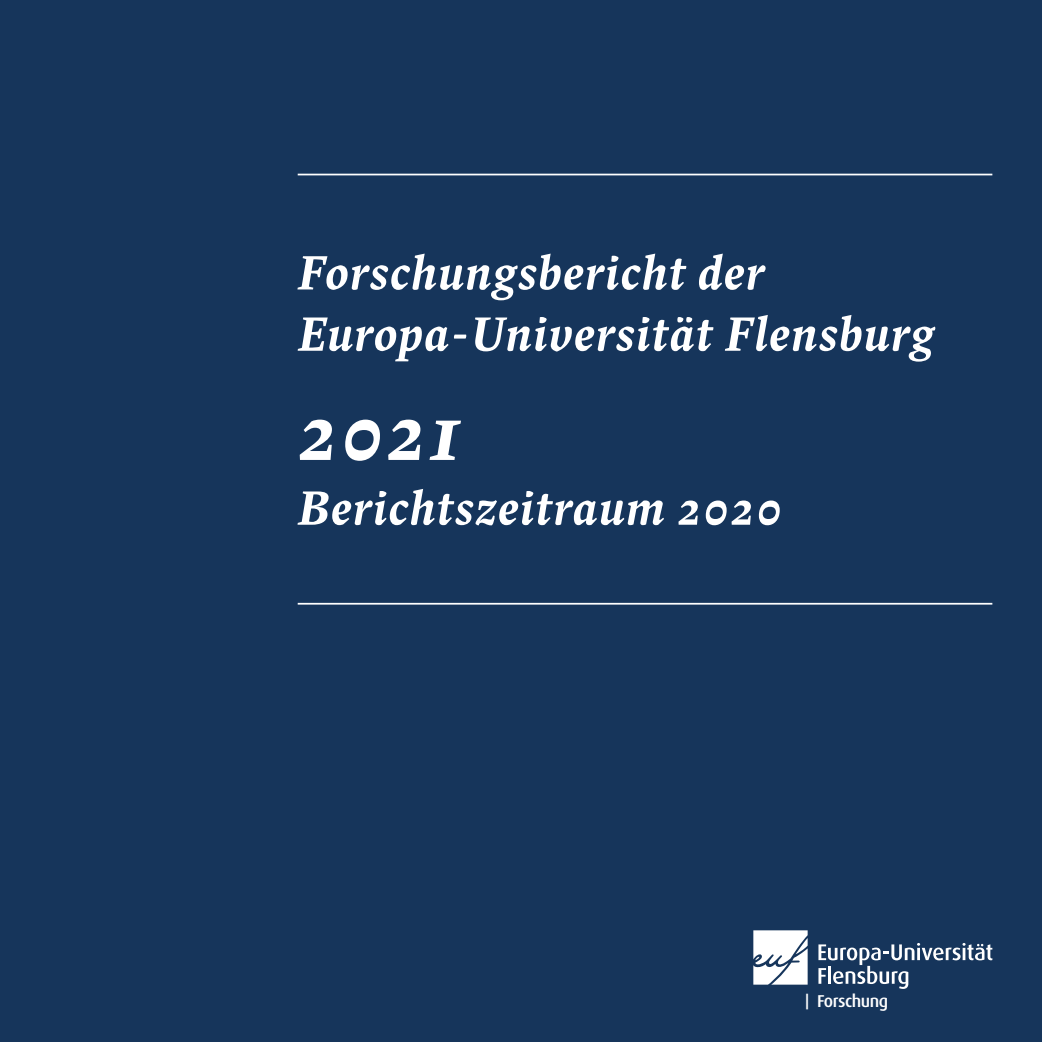
<style>
.page{position:relative;width:1042px;height:1042px;background:#16355b}
.page>*{position:absolute;margin:0;border:0;box-sizing:border-box;transform-origin:0 0}
.t1{font:italic 500 87.5px "Spinoza Pro";color:#fff}
.t2{font:italic 500 52.5px/61.2px "Spinoza Pro";letter-spacing:.02em;color:#fff}
.t3{font:500 17.15px "Dax Pro";letter-spacing:-.03em;color:#fff}
.s1{font-size:15.58px}
</style>
<div class="page">
<hr style="left:298px;top:174px;width:694px;height:1px;background:#fff">
<hr style="left:298px;top:603px;width:694px;height:1px;background:#fff">
<svg style="left:818px;top:943px;width:174px;height:46px"></svg>
<svg style="left:753px;top:930px;width:54px;height:54px;background:#dfe3e8"></svg>
<p class="t2" style="left:298px;top:242px;width:638px">Forschungsbericht der<br>Europa-Universität Flensburg</p>
<h1 class="t1" style="left:298px;top:383px;width:167px">2021</h1>
<p class="t2" style="left:298px;top:478px;width:486px">Berichtszeitraum 2020</p>
<p class="t3" style="left:805px;top:990px;width:85px"><span class="s1">|</span> Forschung</p>
</div>
